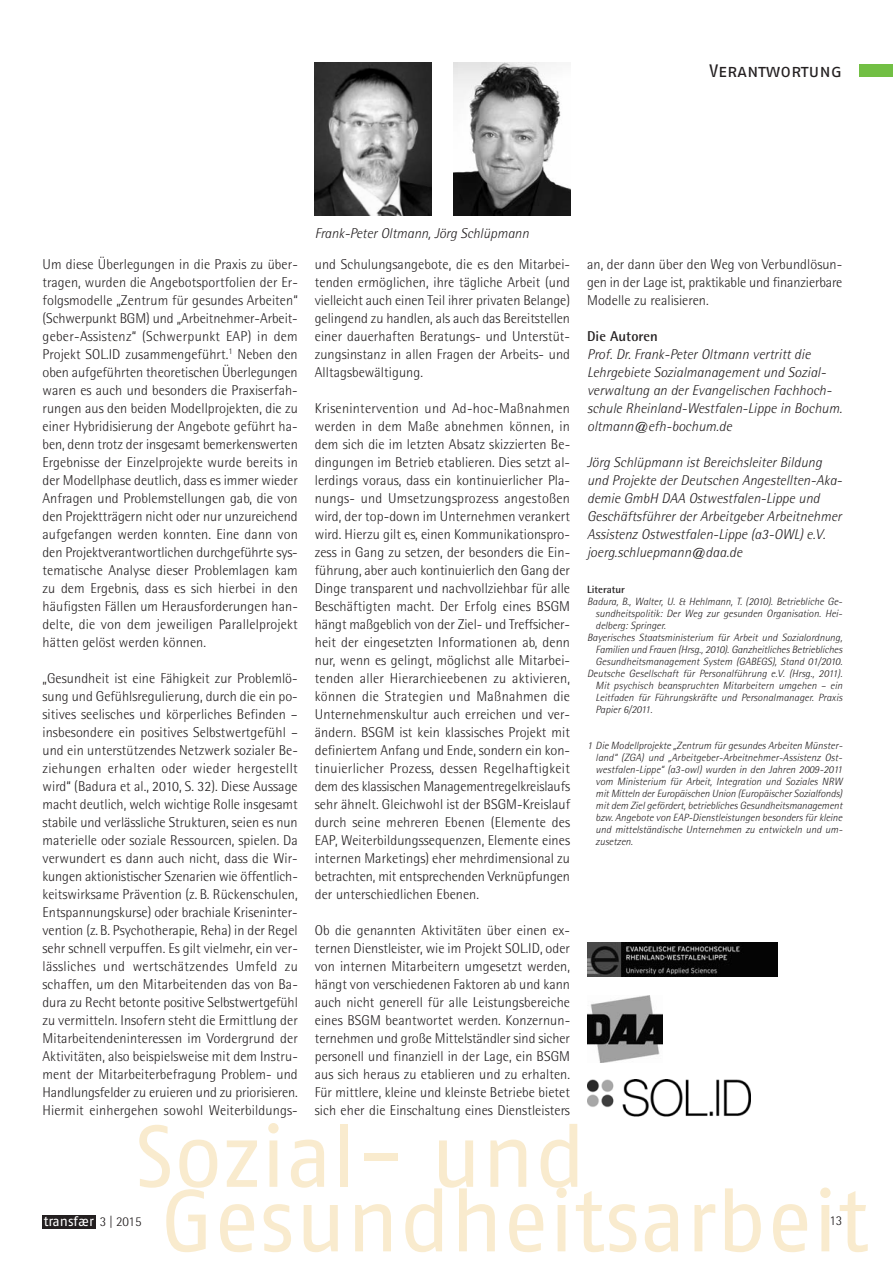
<style>
.page{position:relative;width:893px;height:1262px;background:#fff}
.page>*{position:absolute;margin:0;border:0;box-sizing:border-box;transform-origin:0 0}
.t1{font:87.45px/64.5px "Fago No";color:#f9ebce}
.t2{font:18px "Fago No Regular Caps";letter-spacing:-.01em;color:#231f20}
.t3{font:300 14.25px/18px "Rotis Semi Sans";letter-spacing:.005em;color:#231f20;text-align:justify}
.t4{font:italic 300 14.25px/18px "Rotis Semi Sans";letter-spacing:.005em;color:#231f20}
.t5{font:700 14.25px "Rotis Semi Sans";letter-spacing:.005em;color:#231f20}
.t6{font:13.5px "Fago No";color:#fff}
.t7{font:300 13.5px "Rotis Semi Sans";color:#231f20}
.t8{font:italic 300 10.5px/12px "Rotis Semi Sans";letter-spacing:.005em;color:#231f20;text-align:justify}
.t9{font:700 10.5px "Rotis Semi Sans";letter-spacing:.005em;color:#231f20}
.s1{font-family:"Rotis Semi Sans";font-weight:300;color:#231f20}
</style>
<div class="page">
<div style="left:43px;top:1215px;width:53px;height:13px;background:#231f20"></div>
<div style="left:859px;top:64px;width:33px;height:13px;background:#72bf44"></div>
<img style="left:315px;top:62px;width:117px;height:154px">
<img style="left:453px;top:62px;width:117px;height:154px">
<img style="left:587px;top:942px;width:190px;height:34px">
<img style="left:587px;top:995px;width:75px;height:67px">
<img style="left:587px;top:1079px;width:163px;height:38px">
<p class="t2" style="left:709px;top:60px;width:134px">Verantwortung</p>
<p class="t3" style="left:43px;top:255px;width:257px">Um diese Überlegungen in die Praxis zu über&shy;tragen, wurden die Angebotsportfolien der Er&shy;folgsmodelle „Zentrum für gesundes Arbeiten“ (Schwerpunkt BGM) und „Arbeitnehmer-Arbeit&shy;geber-Assistenz“ (Schwerpunkt EAP) in dem Projekt SOL.ID zusammengeführt.<sup>1</sup> Neben den oben aufgeführten theoretischen Überlegungen waren es auch und besonders die Praxiserfah&shy;rungen aus den beiden Modellprojekten, die zu einer Hybridisierung der Angebote geführt ha&shy;ben, denn trotz der insgesamt bemerkenswerten Ergebnisse der Einzelprojekte wurde bereits in der Modellphase deutlich, dass es immer wieder Anfragen und Problemstellungen gab, die von den Projektträgern nicht oder nur unzureichend aufgefangen werden konnten. Eine dann von den Projektverantwortlichen durchgeführte sys&shy;tematische Analyse dieser Problemlagen kam zu dem Ergebnis, dass es sich hierbei in den häufigsten Fällen um Herausforderungen han&shy;delte, die von dem jeweiligen Parallelprojekt hätten gelöst werden können.</p>
<p class="t3" style="left:43px;top:669px;width:257px">„Gesundheit ist eine Fähigkeit zur Problemlö&shy;sung und Gefühlsregulierung, durch die ein po&shy;sitives seelisches und körperliches Befinden – insbesondere ein positives Selbstwertgefühl – und ein unterstützendes Netzwerk sozialer Be&shy;ziehungen erhalten oder wieder hergestellt wird“ (Badura et al., 2010, S. 32). Diese Aussage macht deutlich, welch wichtige Rolle insgesamt stabile und verlässliche Strukturen, seien es nun materielle oder soziale Ressourcen, spielen. Da verwundert es dann auch nicht, dass die Wir&shy;kungen aktionistischer Szenarien wie öffentlich - keitswirksame Prävention (z. B. Rückenschulen, Entspannungskurse) oder brachiale Kriseninter&shy;vention (z. B. Psychotherapie, Reha) in der Regel sehr schnell verpuffen. Es gilt vielmehr, ein ver&shy;lässliches und wertschätzendes Umfeld zu schaffen, um den Mitarbeitenden das von Ba&shy;dura zu Recht betonte positive Selbstwertgefühl zu vermitteln. Insofern steht die Ermittlung der Mitarbeitendeninteressen im Vordergrund der Aktivitäten, also beispielsweise mit dem Instru&shy;ment der Mitarbeiterbefragung Problem- und Handlungsfelder zu eruieren und zu priorisieren.<br>Hiermit einhergehen sowohl Weiterbildungs-</p>
<p class="t4" style="left:315px;top:224px;width:215px">Frank-Peter Oltmann, Jörg Schlüpmann</p>
<p class="t3" style="left:315px;top:255px;width:257px">und Schulungsangebote, die es den Mitarbei&shy;tenden ermöglichen, ihre tägliche Arbeit (und vielleicht auch einen Teil ihrer privaten Belange) gelingend zu handlen, als auch das Bereitstellen einer dauerhaften Beratungs- und Unterstüt&shy;zungsinstanz in allen Fragen der Arbeits- und Alltagsbewältigung.</p>
<p class="t3" style="left:315px;top:399px;width:257px">Krisenintervention und Ad-hoc-Maßnahmen werden in dem Maße abnehmen können, in dem sich die im letzten Absatz skizzierten Be&shy;dingungen im Betrieb etablieren. Dies setzt al&shy;lerdings voraus, dass ein kontinuierlicher Pla&shy;nungs- und Umsetzungsprozess angestoßen wird, der top-down im Unternehmen verankert wird. Hierzu gilt es, einen Kommunikationspro&shy;zess in Gang zu setzen, der besonders die Ein&shy;führung, aber auch kontinuierlich den Gang der Dinge transparent und nachvollziehbar für alle Beschäftigten macht. Der Erfolg eines BSGM hängt maßgeblich von der Ziel- und Treffsicher - heit der eingesetzten Informationen ab, denn nur, wenn es gelingt, möglichst alle Mitarbei&shy;tenden aller Hierarchieebenen zu aktivieren, können die Strategien und Maßnahmen die Unternehmenskultur auch erreichen und ver&shy;ändern. BSGM ist kein klassisches Projekt mit definiertem Anfang und Ende, sondern ein kon&shy;tinuierlicher Prozess, dessen Regelhaftigkeit dem des klassischen Managementregelkreislaufs sehr ähnelt. Gleichwohl ist der BSGM-Kreislauf durch seine mehreren Ebenen (Elemente des EAP, Weiterbildungssequenzen, Elemente eines internen Marketings) eher mehrdimensional zu betrachten, mit entsprechenden Verknüpfungen der unterschiedlichen Ebenen.</p>
<p class="t3" style="left:315px;top:921px;width:257px">Ob die genannten Aktivitäten über einen ex&shy;ternen Dienstleister, wie im Projekt SOL.ID, oder von internen Mitarbeitern umgesetzt werden, hängt von verschiedenen Faktoren ab und kann auch nicht generell für alle Leistungsbereiche eines BSGM beantwortet werden. Konzernun&shy;ternehmen und große Mittelständler sind sicher personell und finanziell in der Lage, ein BSGM aus sich heraus zu etablieren und zu erhalten.<br>Für mittlere, kleine und kleinste Betriebe bietet sich eher die Einschaltung eines Dienstleisters</p>
<p class="t3" style="left:587px;top:255px;width:257px">an, der dann über den Weg von Verbundlösun&shy;gen in der Lage ist, praktikable und finanzierbare Modelle zu realisieren.</p>
<p class="t5" style="left:587px;top:327px;width:72px">Die Autoren</p>
<p class="t4" style="left:587px;top:345px;width:256px">Prof. Dr. Frank-Peter Oltmann vertritt die Lehrgebiete Sozialmanagement und Sozial&shy;verwaltung an der Evangelischen Fachhoch&shy;schule Rheinland-Westfalen-Lippe in Bochum. oltmann@efh-bochum.de</p>
<p class="t4" style="left:587px;top:453px;width:256px">Jörg Schlüpmann ist Bereichsleiter Bildung und Projekte der Deutschen Angestellten-Aka&shy;demie GmbH DAA Ostwestfalen-Lippe und Geschäftsführer der Arbeitgeber Arbeitnehmer Assistenz Ostwestfalen-Lippe (a3-OWL) e.V. joerg.schluepmann@daa.de</p>
<p class="t9" style="left:587px;top:583px;width:39px">Literatur</p>
<p class="t8" style="left:587px;top:595px;width:257px">Badura, B., Walter, U. &amp; Hehlmann, T. (2010). Betriebliche Ge-</p>
<p class="t8" style="left:595px;top:607px;width:248px">sundheitspolitik: Der Weg zur gesunden Organisation. Hei-</p>
<p class="t8" style="left:595px;top:619px;width:72px">delberg: Springer.</p>
<p class="t8" style="left:587px;top:631px;width:257px">Bayerisches Staatsministerium für Arbeit und Sozialordnung,</p>
<p class="t8" style="left:595px;top:643px;width:248px">Familien und Frauen (Hrsg., 2010). Ganzheitliches Betriebliches</p>
<p class="t8" style="left:595px;top:655px;width:248px">Gesundheitsmanagement System (GABEGS), Stand 01/2010.</p>
<p class="t8" style="left:587px;top:667px;width:257px">Deutsche Gesellschaft für Personalführung e.V. (Hrsg., 2011).</p>
<p class="t8" style="left:595px;top:679px;width:248px">Mit psychisch beanspruchten Mitarbeitern umgehen – ein</p>
<p class="t8" style="left:595px;top:691px;width:248px">Leit faden für Führungskräfte und Personalmanager. Praxis</p>
<p class="t8" style="left:595px;top:703px;width:58px">Pa pier 6/2011.</p>
<p class="t8" style="left:595px;top:739px;width:248px;text-indent:-9px">1 Die Modellprojekte „Zentrum für gesundes Arbeiten Münster&shy;land“ (ZGA) und „Arbeitgeber-Arbeitnehmer-Assistenz Ost&shy;westfalen-Lippe“ (a3-owl) wurden in den Jahren 2009-2011 vom Ministerium für Arbeit, Integration und Soziales NRW mit Mitteln der Europäischen Union (Europäischer Sozialfonds) mit dem Ziel gefördert, betriebliches Gesundheitsmanagement bzw. Angebote von EAP-Dienstleistungen besonders für kleine und mittelständische Unternehmen zu entwickeln und um&shy;zusetzen.</p>
<h1 class="t1" style="left:135px;top:1123px;width:735px">Sozial- und<br>Gesundheitsarbeit</h1>
<p class="t6" style="left:44px;top:1213px;width:99px">transfær <span class="s1">3 | 2015</span></p>
<p class="t7" style="left:829px;top:1212px;width:15px">13</p>
</div>
